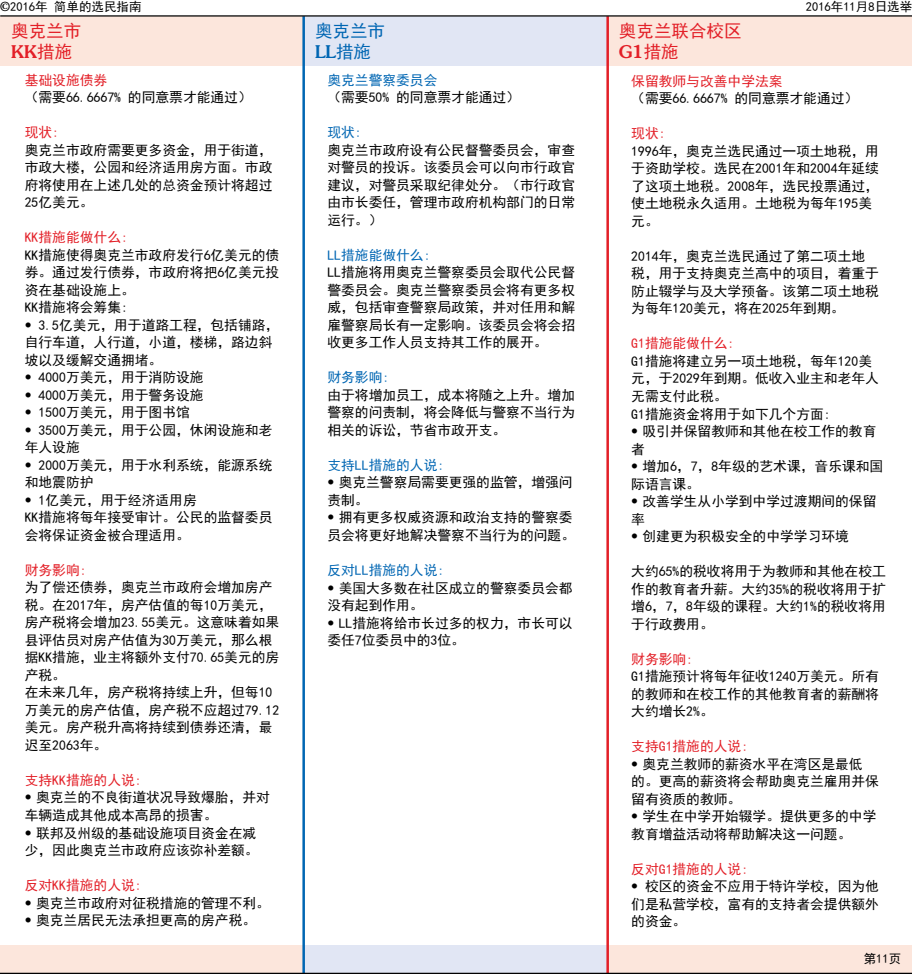
<style>
.page{position:relative;width:912px;height:974px;background:#fff}
.page>*{position:absolute;margin:0;border:0;box-sizing:border-box;transform-origin:0 0}
.t1{font:17.5px "Sim Hei";color:#e31f27}
.t2{font:500 17.5px "Souvenir Std";color:#e31f27}
.t3{font:17.5px "Sim Hei";color:#0066b3}
.t4{font:500 17.5px "Souvenir Std";color:#0066b3}
.t5{font:13.75px/17.5px "Sim Hei";color:#000}
.t6{font:13.75px "Sim Hei";color:#e31f27}
.t7{font:13.75px "Sim Hei";color:#0066b3}
.t8{font:12.5px "Sim Hei";color:#000}
.s1{font-family:"Souvenir Std";font-weight:500}
.s2{font-family:"Sim Hei";font-weight:400}
</style>
<div class="page">
<div style="left:304px;top:16px;width:303px;height:49px;background:#e1e6f4"></div>
<div style="left:607px;top:16px;width:304px;height:49px;background:#fce6dc"></div>
<div style="left:303px;top:945px;width:304px;height:29px;background:#e1e6f4"></div>
<div style="left:608px;top:945px;width:303px;height:29px;background:#fce6dc"></div>
<hr style="left:606px;top:16px;width:2px;height:957px;background:#e31f27">
<div style="left:0;top:16px;width:303px;height:49px;background:#fce6dc"></div>
<div style="left:0;top:945px;width:304px;height:29px;background:#fce6dc"></div>
<hr style="left:302px;top:16px;width:3px;height:958px;background:#0066b3">
<hr style="left:0;top:973px;width:911px;height:1px;background:#000">
<hr style="left:0;top:15px;width:911px;height:2px;background:#000">
<p class="t8" style="left:0;top:0;width:143px"><span class="s1">©</span>2016年 简单的选民指南</p>
<p class="t8" style="left:805px;top:0;width:108px">2016年11月8日选举</p>
<p class="t1" style="left:11px;top:22px;width:71px">奥克兰市</p>
<p class="t2" style="left:11px;top:41px;width:62px">KK<span class="s2">措施</span></p>
<p class="t6" style="left:25px;top:73px;width:84px">基础设施债券</p>
<p class="t5" style="left:25px;top:89px;width:228px">（需要66.6667% 的同意票才能通过）</p>
<p class="t6" style="left:25px;top:125px;width:36px">现状:</p>
<p class="t5" style="left:25px;top:141px;width:249px;text-align:justify">奥克兰市政府需要更多资金，用于街道，市政大楼，公园和经济适用房方面。市政府将使用在上述几处的总资金预计将超过25亿美元。</p>
<p class="t6" style="left:25px;top:230px;width:105px">KK措施能做什么:</p>
<p class="t5" style="left:25px;top:246px;width:256px">KK措施使得奥克兰市政府发行6亿美元的债券。通过发行债券，市政府将把6亿美元投资在基础设施上。<br>KK措施将会筹集:</p>
<p class="t5" style="left:25px;top:316px;width:256px"><span class="s1">•</span> 3.5亿美元，用于道路工程，包括铺路，自行车道，人行道，小道，楼梯，路边斜坡以及缓解交通拥堵。</p>
<p class="t5" style="left:25px;top:369px;width:180px"><span class="s1">•</span> 4000万美元，用于消防设施</p>
<p class="t5" style="left:25px;top:386px;width:180px"><span class="s1">•</span> 4000万美元，用于警务设施</p>
<p class="t5" style="left:25px;top:404px;width:167px"><span class="s1">•</span> 1500万美元，用于图书馆</p>
<p class="t5" style="left:25px;top:421px;width:249px"><span class="s1">•</span> 3500万美元，用于公园，休闲设施和老年人设施</p>
<p class="t5" style="left:25px;top:456px;width:249px"><span class="s1">•</span> 2000万美元，用于水利系统，能源系统和地震防护</p>
<p class="t5" style="left:25px;top:491px;width:249px"><span class="s1">•</span> 1亿美元，用于经济适用房<br>KK措施将每年接受审计。公民的监督委员会将保证资金被合理适用。</p>
<p class="t6" style="left:25px;top:563px;width:63px">财务影响:</p>
<p class="t5" style="left:25px;top:579px;width:256px">为了偿还债券，奥克兰市政府会增加房产税。在2017年，房产估值的每10万美元，房产税将会增加23.55美元。这意味着如果县评估员对房产估值为30万美元，那么根据KK措施，业主将额外支付70.65美元的房产税。<br>在未来几年，房产税将持续上升，但每10万美元的房产估值，房产税不应超过79.12美元。房产税升高将持续到债券还清，最迟至2063年。</p>
<p class="t6" style="left:25px;top:773px;width:118px">支持KK措施的人说:</p>
<p class="t5" style="left:25px;top:789px;width:247px"><span class="s1">•</span> 奥克兰的不良街道状况导致爆胎，并对车辆造成其他成本高昂的损害。</p>
<p class="t5" style="left:25px;top:824px;width:235px"><span class="s1">•</span> 联邦及州级的基础设施项目资金在减少，因此奥克兰市政府应该弥补差额。</p>
<p class="t6" style="left:25px;top:878px;width:118px">反对KK措施的人说:</p>
<p class="t5" style="left:25px;top:894px;width:247px"><span class="s1">•</span> 奥克兰市政府对征税措施的管理不利。</p>
<p class="t5" style="left:25px;top:911px;width:233px"><span class="s1">•</span> 奥克兰居民无法承担更高的房产税。</p>
<p class="t3" style="left:315px;top:21px;width:71px">奥克兰市</p>
<p class="t4" style="left:315px;top:41px;width:57px">LL<span class="s2">措施</span></p>
<p class="t1" style="left:618px;top:21px;width:124px">奥克兰联合校区</p>
<p class="t2" style="left:618px;top:41px;width:61px">G1<span class="s2">措施</span></p>
<p class="t7" style="left:327px;top:73px;width:111px">奥克兰警察委员会</p>
<p class="t5" style="left:327px;top:89px;width:194px">（需要50% 的同意票才能通过）</p>
<p class="t7" style="left:327px;top:126px;width:36px">现状:</p>
<p class="t5" style="left:327px;top:141px;width:249px;text-align:justify">奥克兰市政府设有公民督警委员会，审查对警员的投诉。该委员会可以向市行政官建议，对警员采取纪律处分。（市行政官由市长委任，管理市政府机构部门的日常运行。）</p>
<p class="t7" style="left:327px;top:248px;width:105px">LL措施能做什么:</p>
<p class="t5" style="left:327px;top:264px;width:249px;text-align:justify">LL措施将用奥克兰警察委员会取代公民督警委员会。奥克兰警察委员会将有更多权威，包括审查警察局政策，并对任用和解雇警察局长有一定影响。该委员会将会招收更多工作人员支持其工作的展开。</p>
<p class="t7" style="left:327px;top:371px;width:63px">财务影响:</p>
<p class="t5" style="left:327px;top:386px;width:249px;text-align:justify">由于将增加员工，成本将随之上升。增加警察的问责制，将会降低与警察不当行为相关的诉讼，节省市政开支。</p>
<p class="t7" style="left:327px;top:458px;width:118px">支持LL措施的人说:</p>
<p class="t5" style="left:327px;top:474px;width:247px"><span class="s1">•</span> 奥克兰警察局需要更强的监管，增强问责制。</p>
<p class="t5" style="left:327px;top:509px;width:249px"><span class="s1">•</span> 拥有更多权威资源和政治支持的警察委员会将更好地解决警察不当行为的问题。</p>
<p class="t7" style="left:327px;top:563px;width:118px">反对LL措施的人说:</p>
<p class="t5" style="left:327px;top:579px;width:247px"><span class="s1">•</span> 美国大多数在社区成立的警察委员会都没有起到作用。</p>
<p class="t5" style="left:327px;top:614px;width:247px"><span class="s1">•</span> LL措施将给市长过多的权力，市长可以委任7位委员中的3位。</p>
<p class="t6" style="left:631px;top:74px;width:153px">保留教师与改善中学法案</p>
<p class="t5" style="left:631px;top:90px;width:228px">（需要66.6667% 的同意票才能通过）</p>
<p class="t6" style="left:631px;top:127px;width:36px">现状:</p>
<p class="t5" style="left:631px;top:142px;width:249px">1996年，奥克兰选民通过一项土地税，用于资助学校。选民在2001年和2004年延续了这项土地税。2008年，选民投票通过，使土地税永久适用。土地税为每年195美元。</p>
<p class="t5" style="left:631px;top:247px;width:249px">2014年，奥克兰选民通过了第二项土地税，用于支持奥克兰高中的项目，着重于防止辍学与及大学预备。该第二项土地税为每年120美元，将在2025年到期。</p>
<p class="t6" style="left:631px;top:337px;width:105px">G1措施能做什么:</p>
<p class="t5" style="left:631px;top:352px;width:249px">G1措施将建立另一项土地税，每年120美元，于2029年到期。低收入业主和老年人无需支付此税。<br>G1措施资金将用于如下几个方面:</p>
<p class="t5" style="left:631px;top:422px;width:247px"><span class="s1">•</span> 吸引并保留教师和其他在校工作的教育者</p>
<p class="t5" style="left:631px;top:457px;width:253px"><span class="s1">•</span> 增加6，7，8年级的艺术课，音乐课和国际语言课。</p>
<p class="t5" style="left:631px;top:492px;width:247px"><span class="s1">•</span> 改善学生从小学到中学过渡期间的保留率</p>
<p class="t5" style="left:631px;top:527px;width:219px"><span class="s1">•</span> 创建更为积极安全的中学学习环境</p>
<p class="t5" style="left:631px;top:562px;width:256px;text-align:justify">大约65%的税收将用于为教师和其他在校工作的教育者升薪。大约35%的税收将用于扩增6，7，8年级的课程。大约1%的税收将用于行政费用。</p>
<p class="t6" style="left:631px;top:652px;width:63px">财务影响:</p>
<p class="t5" style="left:631px;top:667px;width:249px;text-align:justify">G1措施预计将每年征收1240万美元。所有的教师和在校工作的其他教育者的薪酬将大约增长2%。</p>
<p class="t6" style="left:631px;top:739px;width:118px">支持G1措施的人说:</p>
<p class="t5" style="left:631px;top:755px;width:249px"><span class="s1">•</span> 奥克兰教师的薪资水平在湾区是最低的。更高的薪资将会帮助奥克兰雇用并保留有资质的教师。</p>
<p class="t5" style="left:631px;top:807px;width:247px"><span class="s1">•</span> 学生在中学开始辍学。提供更多的中学教育增益活动将帮助解决这一问题。</p>
<p class="t6" style="left:631px;top:862px;width:118px">反对G1措施的人说:</p>
<p class="t5" style="left:631px;top:877px;width:249px;text-align:justify"><span class="s1">•</span> 校区的资金不应用于特许学校，因为他们是私营学校，富有的支持者会提供额外的资金。</p>
<p class="t8" style="left:863px;top:952px;width:39px">第11页</p>
</div>
